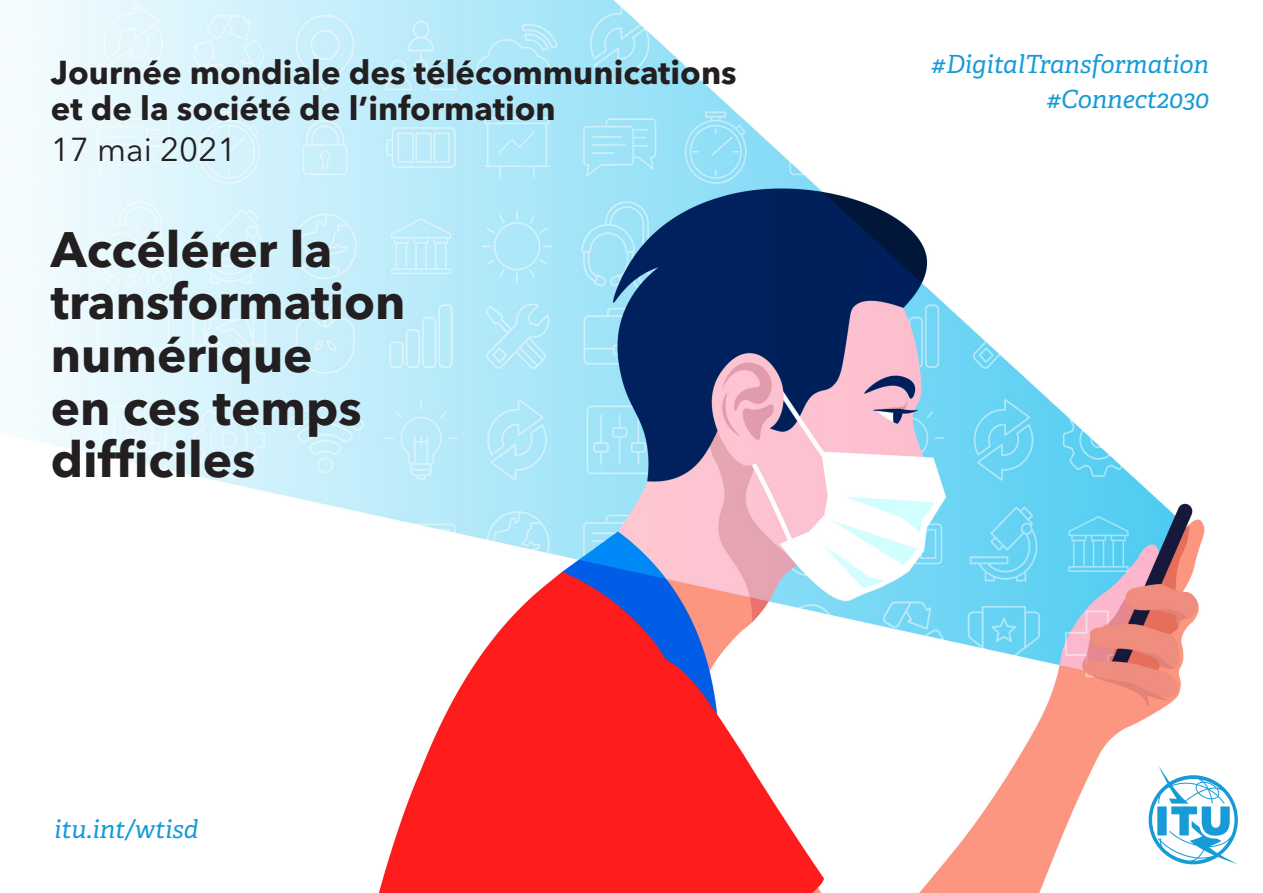
<style>
.page{position:relative;width:1263px;height:893px;background:#fff}
.page>*{position:absolute;margin:0;border:0;box-sizing:border-box;transform-origin:0 0}
._3__Title{font:700 49.35px/52.7px "Avenir Next LT Pro";color:#231f20}
._1__Event{font:700 32.85px/36.2px "Avenir Next LT Pro";color:#231f20}
._2__Date{font:32.85px "Avenir Next LT Pro";color:#231f20}
._5__Hastag{font:italic 25.05px "Adelle CYR";color:#179bd6}
._4__URL{font:italic 25.05px "Adelle CYR";color:#179bd6}
</style>
<div class="page">
<img style="left:9px;top:0;width:1229px;height:893px">
<svg style="left:1148px;top:766px;width:90px;height:98px"></svg>
<p class="_1__Event" style="left:51px;top:54px;width:687px">Journée mondiale des télécommunications et de la société de l’information</p>
<p class="_2__Date" style="left:51px;top:130px;width:187px">17 mai 2021</p>
<p class="_3__Title" style="left:51px;top:223px;width:356px">Accélérer la transformation numérique<br>en ces temps difficiles</p>
<p class="_4__URL" style="left:54px;top:811px;width:146px">itu.int/wtisd</p>
<p class="_5__Hastag" style="left:931px;top:46px;width:280px">#DigitalTransformation</p>
<p class="_5__Hastag" style="left:1046px;top:81px;width:164px">#Connect2030</p>
</div>
